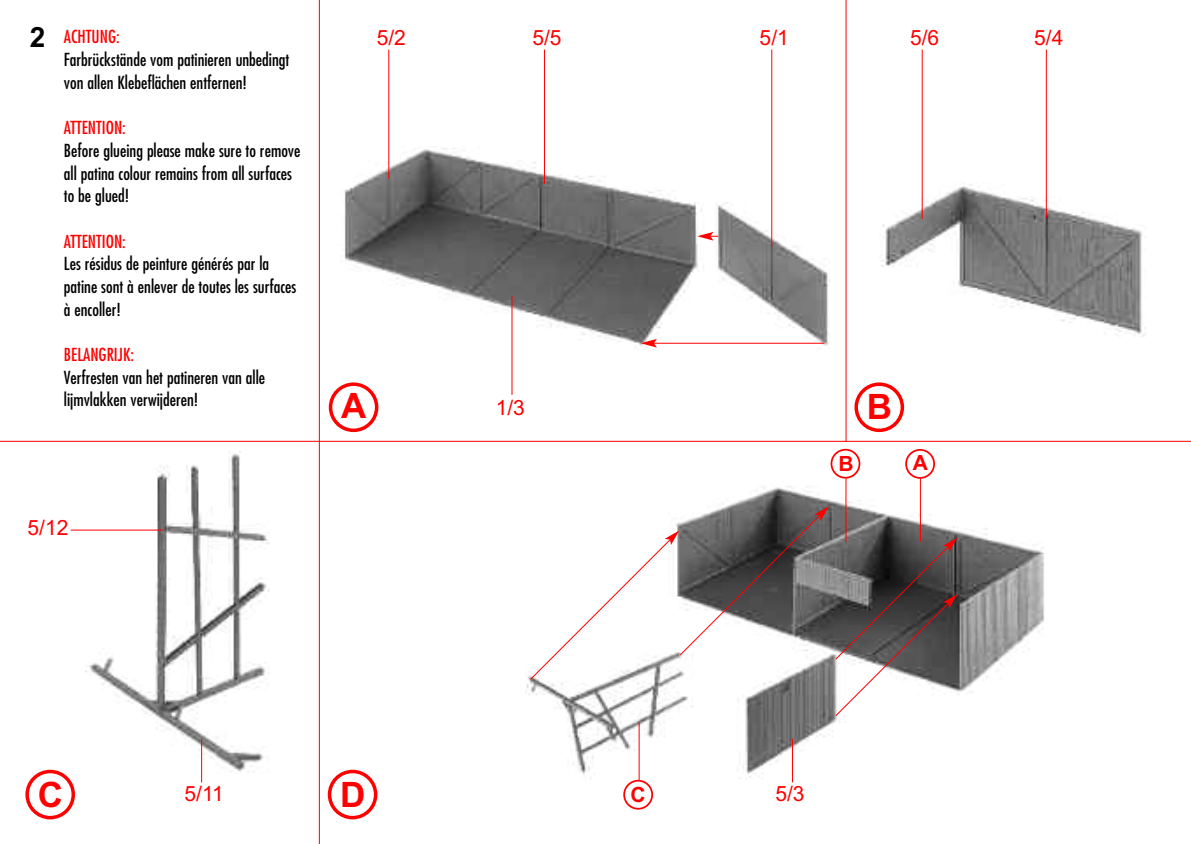
<style>
.page{position:relative;width:1191px;height:844px;background:#fff}
.page>*{position:absolute;margin:0;border:0;box-sizing:border-box;transform-origin:0 0}
.t1{font:700 35px "Arial";color:#f00}
.t2{font:700 28px "Arial";color:#000}
.t3{font:21px "Arial";color:#f00}
.t4{font:700 21px "Arial";color:#f00}
.t5{font:condensed 17.5px/22.6px "Futura";color:#000}
.t6{font:condensed 17.5px "Futura";color:#f00}
</style>
<div class="page">
<hr style="left:319px;top:0;width:1px;height:843px;background:#f00">
<hr style="left:845px;top:0;width:1px;height:441px;background:#f00">
<hr style="left:0;top:441px;width:1191px;height:1px;background:#f00">
<img style="left:344px;top:146px;width:486px;height:205px">
<img style="left:881px;top:183px;width:265px;height:154px">
<img style="left:86px;top:451px;width:183px;height:322px">
<img style="left:525px;top:484px;width:519px;height:295px">
<svg style="left:329px;top:382px;width:49px;height:50px"></svg>
<svg style="left:854px;top:382px;width:50px;height:50px"></svg>
<svg style="left:25px;top:769px;width:50px;height:50px"></svg>
<svg style="left:328px;top:769px;width:49px;height:50px"></svg>
<svg style="left:697px;top:232px;width:21px;height:8px"></svg>
<hr style="left:654px;top:343px;width:170px;height:1px;background:#f00">
<svg style="left:641px;top:339px;width:16px;height:8px"></svg>
<svg style="left:529px;top:506px;width:428px;height:210px"></svg>
<hr style="left:388px;top:49px;width:1px;height:130px;background:#f00">
<hr style="left:201px;top:738px;width:1px;height:44px;background:#f00">
<hr style="left:71px;top:529px;width:92px;height:1px;background:#f00">
<hr style="left:792px;top:738px;width:1px;height:44px;background:#f00">
<hr style="left:544px;top:49px;width:1px;height:135px;background:#f00">
<hr style="left:771px;top:49px;width:1px;height:197px;background:#f00">
<hr style="left:921px;top:49px;width:1px;height:170px;background:#f00">
<hr style="left:1046px;top:49px;width:1px;height:169px;background:#f00">
<hr style="left:511px;top:296px;width:1px;height:99px;background:#f00">
<hr style="left:638px;top:722px;width:1px;height:58px;background:#f00">
<hr style="left:845px;top:478px;width:1px;height:63px;background:#f00">
<hr style="left:920px;top:478px;width:1px;height:63px;background:#f00">
<svg style="left:905px;top:449px;width:30px;height:29px"></svg>
<svg style="left:830px;top:448px;width:30px;height:30px"></svg>
<svg style="left:623px;top:779px;width:30px;height:30px"></svg>
<h2 class="t2" style="left:30px;top:21px;width:17px">2</h2>
<p class="t6" style="left:64px;top:29px;width:57px">ACHTUNG:</p>
<p class="t5" style="left:64px;top:49px;width:227px">Farbrückstände vom patinieren unbedingt von allen Klebeflächen entfernen!</p>
<p class="t6" style="left:64px;top:120px;width:63px">ATTENTION:</p>
<p class="t5" style="left:64px;top:140px;width:238px">Before glueing please make sure to remove all patina colour remains from all surfaces to be glued!</p>
<p class="t6" style="left:64px;top:233px;width:63px">ATTENTION:</p>
<p class="t5" style="left:64px;top:253px;width:234px">Les résidus de peinture générés par la patine sont à enlever de toutes les surfaces à encoller!</p>
<p class="t6" style="left:64px;top:346px;width:72px">BELANGRIJK:</p>
<p class="t5" style="left:64px;top:366px;width:203px">Verfresten van het patineren van alle lijmvlakken verwijderen!</p>
<p class="t3" style="left:28px;top:515px;width:42px">5/12</p>
<p class="t3" style="left:377px;top:25px;width:31px">5/2</p>
<p class="t3" style="left:532px;top:25px;width:31px">5/5</p>
<p class="t3" style="left:759px;top:25px;width:31px">5/1</p>
<p class="t3" style="left:910px;top:25px;width:31px">5/6</p>
<p class="t3" style="left:1034px;top:25px;width:31px">5/4</p>
<h1 class="t1" style="left:341px;top:385px;width:27px">A</h1>
<h1 class="t1" style="left:867px;top:387px;width:27px">B</h1>
<p class="t3" style="left:496px;top:395px;width:31px">1/3</p>
<p class="t4" style="left:838px;top:451px;width:17px">B</p>
<p class="t4" style="left:912px;top:451px;width:17px">A</p>
<h1 class="t1" style="left:38px;top:774px;width:27px">C</h1>
<h1 class="t1" style="left:340px;top:774px;width:27px">D</h1>
<p class="t3" style="left:184px;top:781px;width:41px">5/11</p>
<p class="t3" style="left:775px;top:781px;width:31px">5/3</p>
<p class="t4" style="left:630px;top:782px;width:17px">C</p>
</div>
